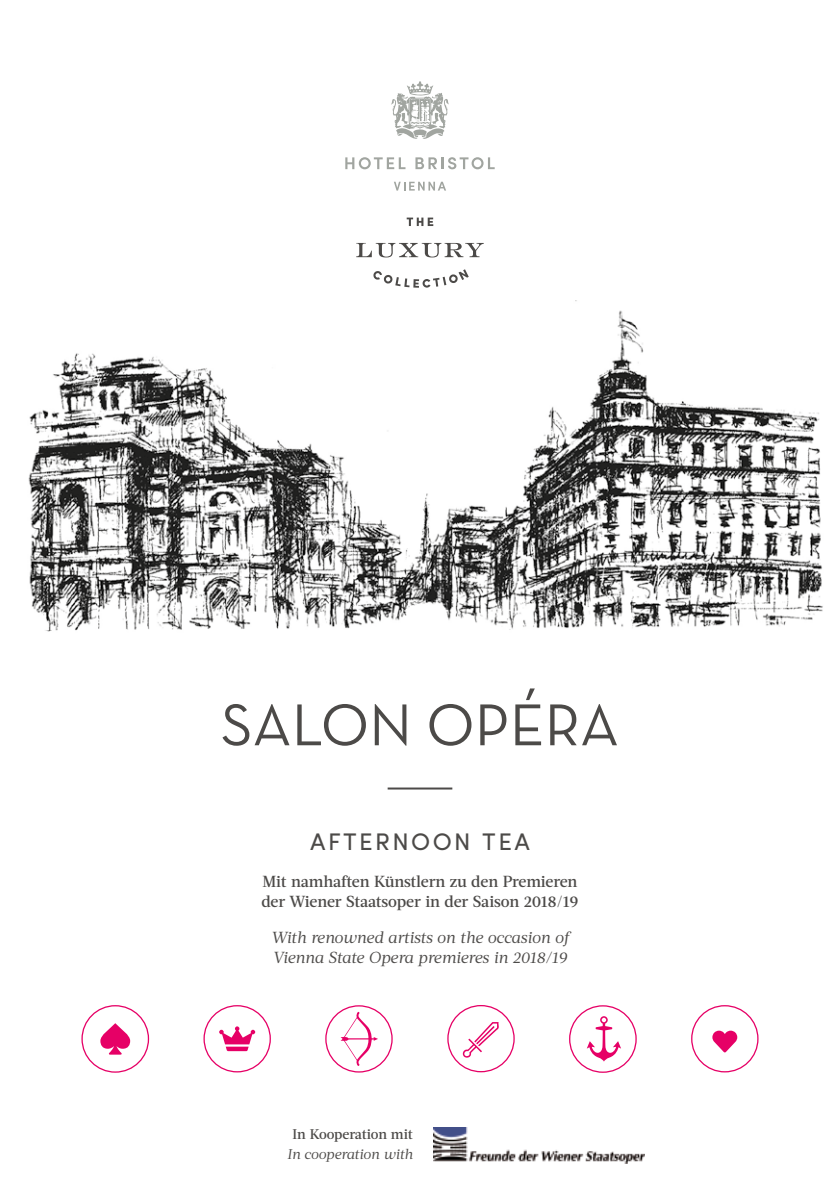
<style>
.page{position:relative;width:840px;height:1191px;background:#fff}
.page>*{position:absolute;margin:0;border:0;box-sizing:border-box;transform-origin:0 0}
.t1{font:60px "Neutra Text";color:#4c4a48}
.t2{font:24px "Sofia Pro";letter-spacing:.1em;color:#4c4a48}
.t3{font:500 16px/20px "Acta";letter-spacing:-.015em;color:#4c4a48}
.t4{font:italic 16px/20px "Acta";letter-spacing:-.015em;color:#4c4a48}
.t5{font:italic 14px "Acta";letter-spacing:-.015em;color:#4c4a48}
.t6{font:500 14px "Acta";letter-spacing:-.01em;color:#4c4a48}
</style>
<div class="page">
<div style="left:568px;top:1005px;width:68px;height:67px;border:1px solid #e60066;border-radius:50%"></div>
<svg style="left:586px;top:1016px;width:34px;height:45px"></svg>
<div style="left:325px;top:1005px;width:67px;height:67px;border:1px solid #e60066;border-radius:50%"></div>
<svg style="left:340px;top:1011px;width:38px;height:55px"></svg>
<div style="left:81px;top:1005px;width:68px;height:67px;border:1px solid #e60066;border-radius:50%"></div>
<svg style="left:100px;top:1023px;width:30px;height:31px"></svg>
<img style="left:28px;top:300px;width:795px;height:332px">
<svg style="left:373px;top:269px;width:95px;height:19px"></svg>
<svg style="left:356px;top:243px;width:127px;height:14px"></svg>
<svg style="left:406px;top:218px;width:27px;height:8px"></svg>
<svg style="left:394px;top:182px;width:52px;height:9px"></svg>
<svg style="left:345px;top:157px;width:60px;height:12px"></svg>
<svg style="left:415px;top:157px;width:79px;height:12px"></svg>
<svg style="left:391px;top:81px;width:58px;height:58px"></svg>
<hr style="left:387px;top:787px;width:65px;height:2px;background:#4c4a48">
<div style="left:203px;top:1005px;width:68px;height:67px;border:1px solid #e60066;border-radius:50%"></div>
<svg style="left:219px;top:1026px;width:36px;height:25px"></svg>
<div style="left:690px;top:1005px;width:68px;height:67px;border:1px solid #e60066;border-radius:50%"></div>
<svg style="left:712px;top:1030px;width:24px;height:22px"></svg>
<svg style="left:462px;top:1022px;width:37px;height:36px"></svg>
<div style="left:447px;top:1005px;width:67px;height:67px;border:1px solid #e60066;border-radius:50%"></div>
<img style="left:433px;top:1127px;width:211px;height:36px">
<h1 class="t1" style="left:221px;top:688px;width:400px">SALON OPÉRA</h1>
<h2 class="t2" style="left:310px;top:823px;width:221px">AFTERNOON TEA</h2>
<p class="t3" style="left:261px;top:871px;width:318px">Mit namhaften Künstlern zu den Premieren der Wiener Staatsoper in der Saison 2018/19</p>
<p class="t4" style="left:271px;top:927px;width:299px">With renowned artists on the occasion of<br>Vienna State Opera premieres in 2018/19</p>
<p class="t6" style="left:292px;top:1125px;width:122px">In Kooperation mit</p>
<p class="t5" style="left:287px;top:1145px;width:127px">In cooperation with</p>
</div>
